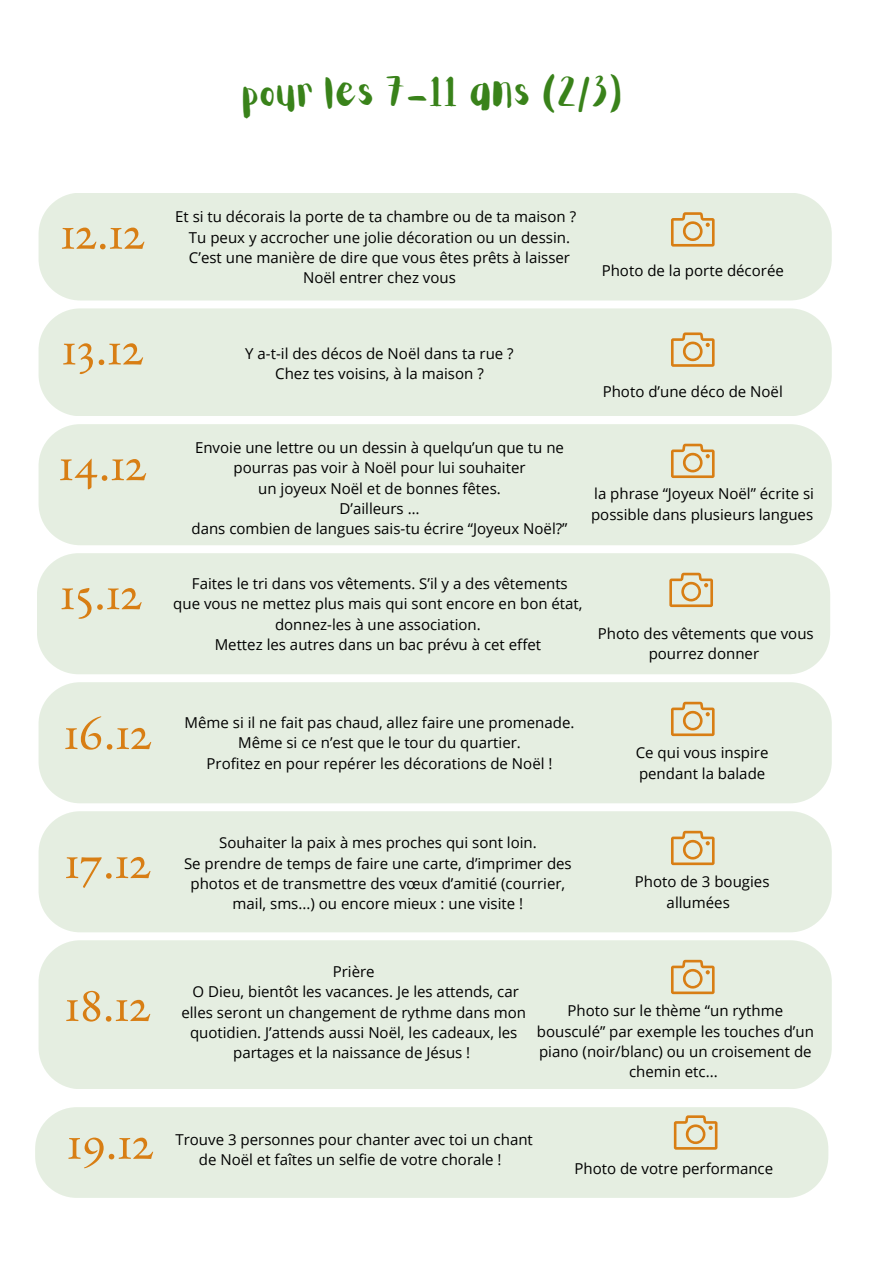
<style>
.page{position:relative;width:893px;height:1264px;background:#fff}
.page>*{position:absolute;margin:0;border:0;box-sizing:border-box;transform-origin:0 0}
.t1{font:51px "Benne";color:#d87e14}
.t2{font:34.35px "Aloja Extended";color:#39821a}
.t3{font:15px/20.2px "Open Sans";color:#000;text-align:center}
</style>
<div class="page">
<div style="left:38px;top:193px;width:793px;height:107px;background:#e5eee1"></div>
<svg style="left:671px;top:212px;width:43px;height:34px"></svg>
<div style="left:38px;top:308px;width:793px;height:108px;background:#e5eee1"></div>
<svg style="left:671px;top:332px;width:43px;height:35px;background:#e0c89b"></svg>
<div style="left:38px;top:424px;width:793px;height:121px;background:#e5eee1"></div>
<svg style="left:671px;top:443px;width:43px;height:35px;background:#e0c89c"></svg>
<div style="left:37px;top:553px;width:793px;height:121px;background:#e5eee1"></div>
<svg style="left:669px;top:572px;width:44px;height:35px;background:#e0c89b"></svg>
<div style="left:38px;top:682px;width:793px;height:121px;background:#e5eee1"></div>
<svg style="left:671px;top:701px;width:43px;height:35px;background:#e0c89c"></svg>
<div style="left:38px;top:811px;width:793px;height:121px;background:#e5eee1"></div>
<svg style="left:671px;top:830px;width:43px;height:35px;background:#e0c89c"></svg>
<div style="left:38px;top:940px;width:793px;height:149px;background:#e5eee1"></div>
<svg style="left:671px;top:959px;width:43px;height:35px;background:#e0c89c"></svg>
<div style="left:35px;top:1107px;width:793px;height:90px;background:#e5eee1"></div>
<svg style="left:673px;top:1115px;width:44px;height:34px"></svg>
<p class="t2" style="left:243px;top:77px;width:383px">pour les 7-11 ans (2/3)</p>
<h2 class="t1" style="left:61px;top:216px;width:86px">12.12</h2>
<h1 class="t3" style="left:175px;top:206px;width:402px">Et si tu décorais la porte de ta chambre ou de ta maison ?</h1>
<p class="t3" style="left:189px;top:227px;width:382px">Tu peux y accrocher une jolie décoration ou un dessin.<br>C’est une manière de dire que vous êtes prêts à laisser<br>Noël entrer chez vous</p>
<p class="t3" style="left:601px;top:260px;width:184px">Photo de la porte décorée</p>
<p class="t1" style="left:62px;top:332px;width:83px">13.12</p>
<p class="t3" style="left:245px;top:343px;width:270px">Y a-t-il des décos de Noël dans ta rue ?</p>
<h1 class="t3" style="left:275px;top:363px;width:210px">Chez tes voisins, à la maison ?</h1>
<p class="t1" style="left:59px;top:448px;width:89px">14.12</p>
<p class="t3" style="left:195px;top:437px;width:370px">Envoie une lettre ou un dessin à quelqu’un que tu ne pourras pas voir à Noël pour lui souhaiter</p>
<p class="t3" style="left:258px;top:477px;width:244px">un joyeux Noël et de bonnes fêtes.</p>
<h1 class="t3" style="left:339px;top:498px;width:81px">D’ailleurs …</h1>
<p class="t3" style="left:191px;top:518px;width:377px">dans combien de langues sais-tu écrire “Joyeux Noël?”</p>
<p class="t3" style="left:602px;top:380px;width:182px">Photo d’une déco de Noël</p>
<p class="t3" style="left:591px;top:483px;width:224px;text-align:left">la phrase “Joyeux Noël” écrite si possible dans plusieurs langues</p>
<p class="t1" style="left:60px;top:577px;width:83px">15.12</p>
<p class="t3" style="left:173px;top:573px;width:411px">Faites le tri dans vos vêtements. S’il y a des vêtements<br>que vous ne mettez plus mais qui sont encore en bon état, donnez-les à une association.</p>
<p class="t3" style="left:215px;top:634px;width:328px">Mettez les autres dans un bac prévu à cet effet</p>
<p class="t3" style="left:598px;top:623px;width:217px">Photo des vêtements que vous pourrez donner</p>
<h1 class="t1" style="left:64px;top:716px;width:89px">16.12</h1>
<p class="t3" style="left:184px;top:712px;width:391px">Même si il ne fait pas chaud, allez faire une promenade.<br>Même si ce n’est que le tour du quartier.</p>
<p class="t3" style="left:206px;top:752px;width:347px">Profitez en pour repérer les décorations de Noël !</p>
<p class="t3" style="left:635px;top:742px;width:134px;text-align:left">Ce qui vous inspire pendant la balade</p>
<p class="t1" style="left:65px;top:845px;width:88px">17.12</p>
<p class="t1" style="left:65px;top:988px;width:87px">18.12</p>
<h1 class="t3" style="left:219px;top:832px;width:319px">Souhaiter la paix à mes proches qui sont loin.</h1>
<p class="t3" style="left:184px;top:852px;width:389px">Se prendre de temps de faire une carte, d’imprimer des photos et de transmettre des vœux d’amitié (courrier, mail, sms...) ou encore mieux : une visite !</p>
<p class="t3" style="left:634px;top:871px;width:136px">Photo de 3 bougies allumées</p>
<p class="t3" style="left:333px;top:961px;width:43px">Prière</p>
<h1 class="t3" style="left:181px;top:981px;width:346px">O Dieu, bientôt les vacances. Je les attends, car elles seront un changement de rythme dans mon quotidien. J’attends aussi Noël, les cadeaux, les partages et la naissance de Jésus !</h1>
<p class="t3" style="left:536px;top:1000px;width:278px">Photo sur le thème “un rythme bousculé” par exemple les touches d’un piano (noir/blanc) ou un croisement de chemin etc...</p>
<p class="t1" style="left:67px;top:1126px;width:88px">19.12</p>
<p class="t3" style="left:175px;top:1129px;width:359px">Trouve 3 personnes pour chanter avec toi un chant de Noël et faîtes un selfie de votre chorale !</p>
<h1 class="t3" style="left:574px;top:1158px;width:200px">Photo de votre performance</h1>
</div>
